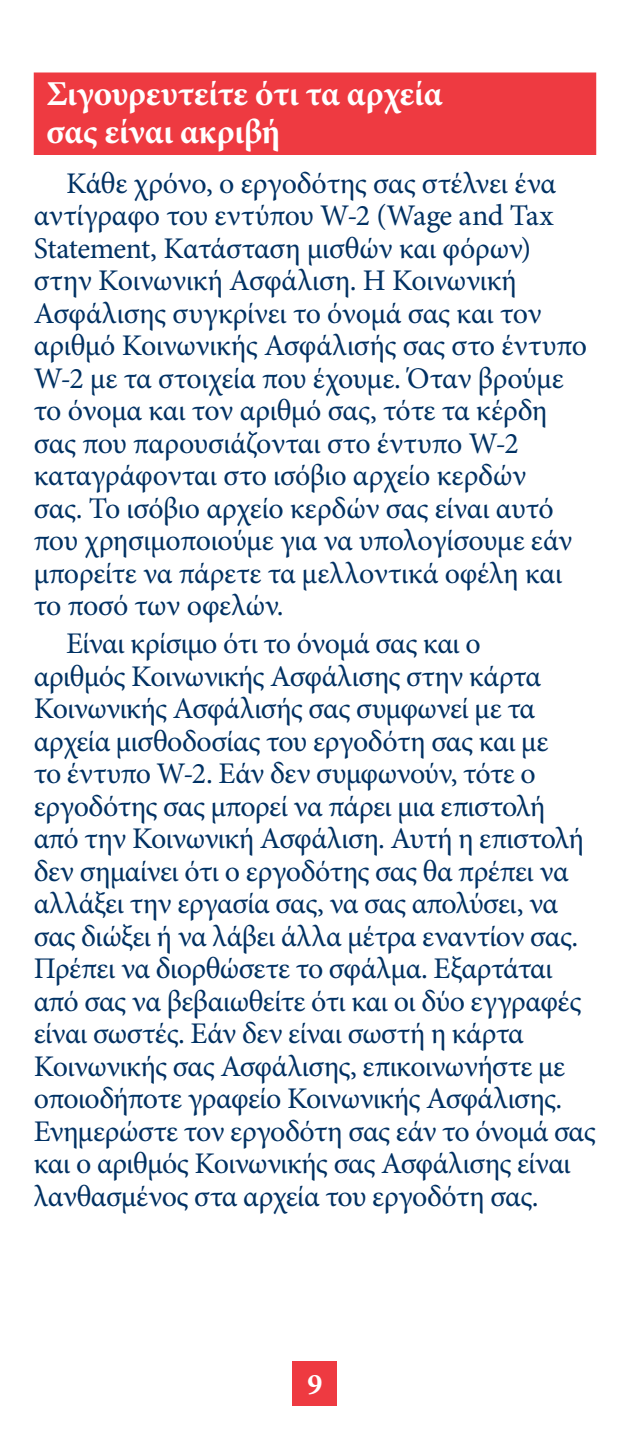
<style>
.page{position:relative;width:630px;height:1440px;background:#fff}
.page>*{position:absolute;margin:0;border:0;box-sizing:border-box;transform-origin:0 0}
.H1-2{font:700 35px/37.5px "Minion Pro";letter-spacing:-.01em;color:#fff}
.Paragraph{font:30px/32.5px "Minion Pro";letter-spacing:-.02em;color:#003163}
.t1{font:700 30px "Minion Pro";color:#fff}
</style>
<div class="page">
<div style="left:292px;top:1361px;width:46px;height:45px;background:#ee3a41"></div>
<div style="left:34px;top:72px;width:562px;height:83px;background:#ee3a41"></div>
<h1 class="H1-2" style="left:46px;top:75px;width:398px">Σιγουρευτείτε ότι τα αρχεία σας είναι ακριβή</h1>
<p class="Paragraph" style="left:34px;top:167px;width:555px;text-indent:32px">Κάθε χρόνο, ο εργοδότης σας στέλνει ένα αντίγραφο του εντύπου W-2 (Wage and Tax Statement, Κατάσταση µισθών και φόρων) στην Κοινωνική Ασφάλιση. Η Κοινωνική Ασφάλισης συγκρίνει το όνοµά σας και τον αριθµό Κοινωνικής Ασφάλισής σας στο έντυπο W-2 µε τα στοιχεία που έχουµε. Όταν βρούµε το όνοµα και τον αριθµό σας, τότε τα κέρδη σας που παρουσιάζονται στο έντυπο W-2 καταγράφονται στο ισόβιο αρχείο κερδών<br>σας. Το ισόβιο αρχείο κερδών σας είναι αυτό που χρησιµοποιούµε για να υπολογίσουµε εάν µπορείτε να πάρετε τα µελλοντικά οφέλη και το ποσό των οφελών.</p>
<p class="Paragraph" style="left:34px;top:628px;width:564px;text-indent:32px">Είναι κρίσιµο ότι το όνοµά σας και ο<br>αριθµός Κοινωνικής Ασφάλισης στην κάρτα Κοινωνικής Ασφάλισής σας συµφωνεί µε τα αρχεία µισθοδοσίας του εργοδότη σας και µε<br>το έντυπο W-2. Εάν δεν συµφωνούν, τότε ο εργοδότης σας µπορεί να πάρει µια επιστολή από την Κοινωνική Ασφάλιση. Αυτή η επιστολή δεν σηµαίνει ότι ο εργοδότης σας θα πρέπει να αλλάξει την εργασία σας, να σας απολύσει, να σας διώξει ή να λάβει άλλα µέτρα εναντίον σας.<br>Πρέπει να διορθώσετε το σφάλµα. Εξαρτάται από σας να βεβαιωθείτε ότι και οι δύο εγγραφές είναι σωστές. Εάν δεν είναι σωστή η κάρτα Κοινωνικής σας Ασφάλισης, επικοινωνήστε µε οποιοδήποτε γραφείο Κοινωνικής Ασφάλισης.<br>Ενηµερώστε τον εργοδότη σας εάν το όνοµά σας και ο αριθµός Κοινωνικής σας Ασφάλισης είναι λανθασµένος στα αρχεία του εργοδότη σας.</p>
<p class="t1" style="left:308px;top:1363px;width:16px">9</p>
</div>
